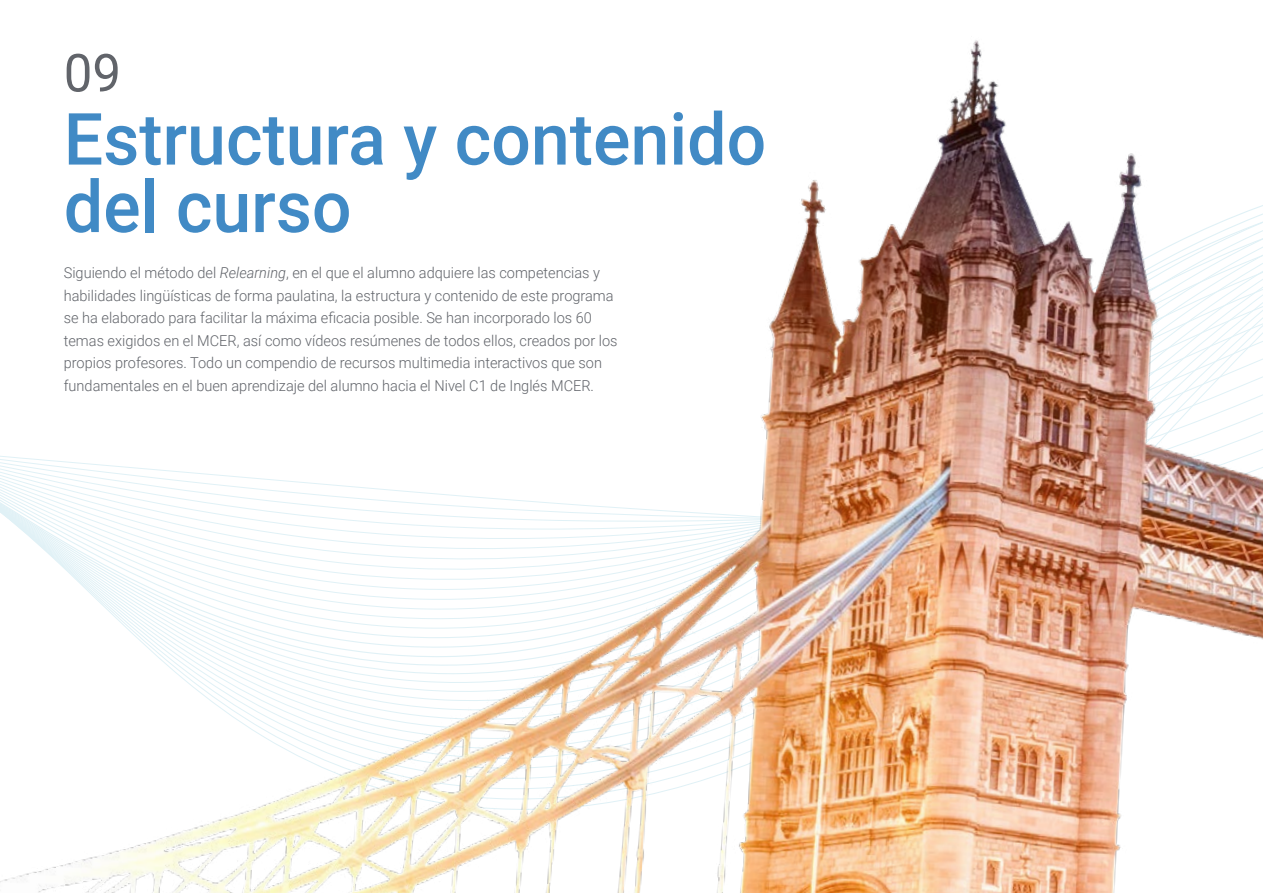
<style>
.page{position:relative;width:1263px;height:893px;background:#fff}
.page>*{position:absolute;margin:0;border:0;box-sizing:border-box;transform-origin:0 0}
.t1{font:500 72px/67.5px "Roboto";color:#418ac5}
.t2{font:52.5px "Roboto";color:#61646a}
.t3{font:300 15px/22.5px "Roboto";color:#61646a}
.s1{font-style:italic}
</style>
<div class="page">
<img style="left:0;top:40px;width:1263px;height:853px">
<h2 class="t2" style="left:64px;top:36px;width:59px">09</h2>
<h1 class="t1" style="left:64px;top:103px;width:704px">Estructura y contenido del curso</h1>
<p class="t3" style="left:64px;top:261px;width:555px">Siguiendo el método del <span class="s1">Relearning</span>, en el que el alumno adquiere las competencias y habilidades lingüísticas de forma paulatina, la estructura y contenido de este programa se ha elaborado para facilitar la máxima eficacia posible. Se han incorporado los 60 temas exigidos en el MCER, así como vídeos resúmenes de todos ellos, creados por los propios profesores. Todo un compendio de recursos multimedia interactivos que son fundamentales en el buen aprendizaje del alumno hacia el Nivel C1 de Inglés MCER.</p>
</div>
